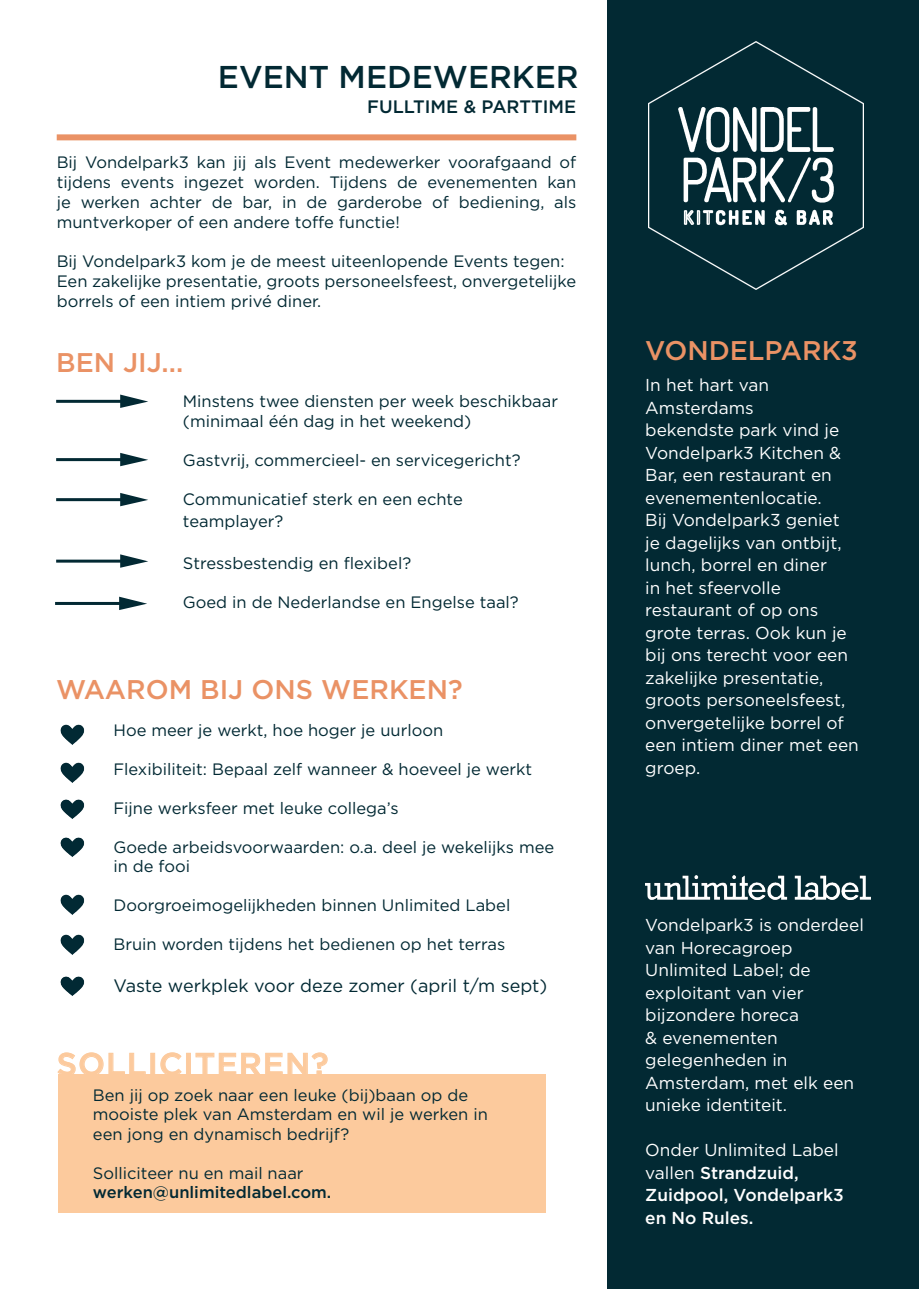
<style>
.page{position:relative;width:919px;height:1289px;background:#fff}
.page>*{position:absolute;margin:0;border:0;box-sizing:border-box;transform-origin:0 0}
.t1{font:500 31.5px "Gotham";color:#022933}
.t2{font:500 31.5px "Gotham";letter-spacing:.04em;color:#fcca9d}
.t3{font:500 27px "Gotham";color:#ea9265}
.t4{font:18px "Gotham";color:#022933}
.t5{font:500 18px "Gotham";color:#022933}
.t6{font:17.25px/22.5px "Gotham";color:#fff}
.t7{font:500 17.25px/22.5px "Gotham";color:#fff}
.t8{font:16.5px/19.8px "Gotham";color:#022933}
.t9{font:500 16.5px "Gotham";color:#022933}
.s1{font-weight:400}
</style>
<div class="page">
<div style="left:58px;top:1074px;width:487px;height:138px;background:#fcca9d"></div>
<div style="left:607px;top:0;width:311px;height:1288px;background:#022933"></div>
<img style="left:648px;top:42px;width:215px;height:248px">
<div style="left:57px;top:134px;width:519px;height:6px;background:#ea9265"></div>
<svg style="left:119px;top:596px;width:28px;height:14px"></svg>
<hr style="left:55px;top:602px;width:70px;height:3px;background:#022933">
<svg style="left:120px;top:554px;width:28px;height:13px"></svg>
<hr style="left:56px;top:559px;width:70px;height:3px;background:#022933">
<svg style="left:120px;top:493px;width:28px;height:13px"></svg>
<hr style="left:56px;top:498px;width:70px;height:3px;background:#022933">
<svg style="left:120px;top:453px;width:28px;height:13px"></svg>
<hr style="left:56px;top:458px;width:70px;height:3px;background:#022933">
<svg style="left:120px;top:394px;width:28px;height:14px"></svg>
<hr style="left:56px;top:400px;width:70px;height:3px;background:#022933">
<img style="left:60px;top:724px;width:25px;height:21px">
<img style="left:60px;top:762px;width:25px;height:21px">
<img style="left:60px;top:799px;width:25px;height:20px">
<img style="left:60px;top:837px;width:25px;height:20px">
<img style="left:645px;top:875px;width:225px;height:24px">
<svg style="left:57px;top:1052px;width:89px;height:22px"></svg>
<div style="left:150px;top:1052px;width:5px;height:23px;border:1px solid #fcca9d"></div>
<svg style="left:160px;top:1052px;width:22px;height:22px"></svg>
<div style="left:186px;top:1052px;width:5px;height:23px;border:1px solid #fcca9d"></div>
<svg style="left:195px;top:1052px;width:133px;height:22px"></svg>
<img style="left:60px;top:894px;width:25px;height:21px">
<img style="left:60px;top:934px;width:25px;height:21px">
<img style="left:60px;top:976px;width:25px;height:20px">
<p class="t1" style="left:218px;top:56px;width:362px">EVENT MEDEWERKER</p>
<p class="t5" style="left:367px;top:95px;width:210px">FULLTIME &amp; PARTTIME</p>
<p class="t8" style="left:57px;top:152px;width:521px;text-align:justify">Bij Vondelpark3 kan jij als Event medewerker voorafgaand of tijdens events ingezet worden. Tijdens de evenementen kan je werken achter de bar, in de garderobe of bediening, als muntverkoper of een andere toffe functie!</p>
<p class="t8" style="left:57px;top:251px;width:509px">Bij Vondelpark3 kom je de meest uiteenlopende Events tegen:</p>
<p class="t8" style="left:57px;top:271px;width:521px">Een zakelijke presentatie, groots personeelsfeest, onvergetelijke borrels of een intiem privé diner.</p>
<p class="t3" style="left:56px;top:345px;width:129px">BEN JIJ...</p>
<p class="t8" style="left:183px;top:391px;width:376px">Minstens twee diensten per week beschikbaar (minimaal één dag in het weekend)</p>
<p class="t8" style="left:183px;top:449px;width:339px">Gastvrij, commercieel- en servicegericht?</p>
<p class="t8" style="left:183px;top:487px;width:281px;line-height:22.5px">Communicatief sterk en een echte teamplayer?</p>
<p class="t8" style="left:183px;top:553px;width:230px">Stressbestendig en flexibel?</p>
<p class="t8" style="left:183px;top:592px;width:337px">Goed in de Nederlandse en Engelse taal?</p>
<p class="t3" style="left:56px;top:672px;width:408px">WAAROM BIJ ONS WERKEN?</p>
<p class="t8" style="left:113px;top:719px;width:331px">Hoe meer je werkt, hoe hoger je uurloon</p>
<p class="t8" style="left:113px;top:758px;width:420px">Flexibiliteit: Bepaal zelf wanneer &amp; hoeveel je werkt</p>
<p class="t8" style="left:113px;top:797px;width:286px">Fijne werksfeer met leuke collega’s</p>
<p class="t8" style="left:113px;top:836px;width:442px">Goede arbeidsvoorwaarden: o.a. deel je wekelijks mee in de fooi</p>
<p class="t8" style="left:113px;top:895px;width:398px">Doorgroeimogelijkheden binnen Unlimited Label</p>
<p class="t8" style="left:113px;top:934px;width:393px">Bruin worden tijdens het bedienen op het terras</p>
<p class="t4" style="left:113px;top:974px;width:435px">Vaste werkplek voor deze zomer (april t/m sept)</p>
<p class="t2" style="left:57px;top:1043px;width:273px">SOLLICITEREN?</p>
<p class="t8" style="left:93px;top:1084px;width:376px">Ben jij op zoek naar een leuke (bij)baan op de</p>
<p class="t8" style="left:93px;top:1104px;width:396px">mooiste plek van Amsterdam en wil je werken in</p>
<p class="t8" style="left:93px;top:1123px;width:258px">een jong en dynamisch bedrijf?</p>
<p class="t8" style="left:93px;top:1162px;width:212px">Solliciteer nu en mail naar</p>
<p class="t9" style="left:93px;top:1181px;width:240px">werken@unlimitedlabel.com.</p>
<p class="t3" style="left:645px;top:332px;width:214px">VONDELPARK3</p>
<p class="t6" style="left:645px;top:373px;width:215px">In het hart van<br>Amsterdams<br>bekendste park vind je<br>Vondelpark3 Kitchen &amp;<br>Bar, een restaurant en evenementenlocatie.<br>Bij Vondelpark3 geniet<br>je dagelijks van ontbijt, lunch, borrel en diner<br>in het sfeervolle restaurant of op ons grote terras. Ook kun je bij ons terecht voor een zakelijke presentatie, groots personeelsfeest, onvergetelijke borrel of een intiem diner met een groep.</p>
<p class="t6" style="left:645px;top:913px;width:220px">Vondelpark3 is onderdeel van Horecagroep<br>Unlimited Label; de exploitant van vier bijzondere horeca<br>&amp; evenementen gelegenheden in<br>Amsterdam, met elk een unieke identiteit.</p>
<p class="t7" style="left:645px;top:1138px;width:200px"><span class="s1">Onder Unlimited Label vallen</span> Strandzuid,<br>Zuidpool, Vondelpark3</p>
<p class="t7" style="left:645px;top:1206px;width:110px">en No Rules.</p>
</div>
